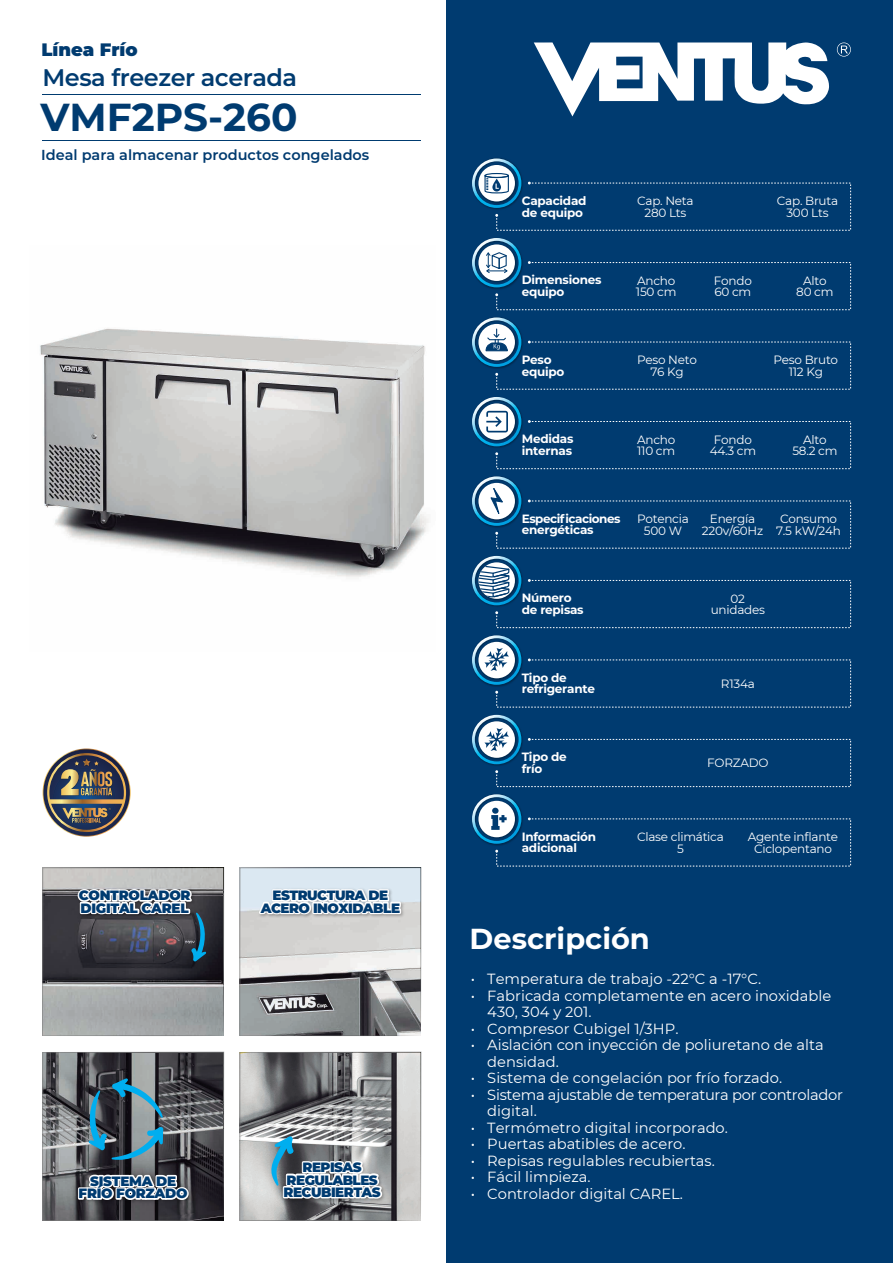
<style>
.page{position:relative;width:893px;height:1263px;background:#fff}
.page>*{position:absolute;margin:0;border:0;box-sizing:border-box;transform-origin:0 0}
.t1{font:700 39px "Montserrat";color:#003b70}
.t2{font:700 28.95px "Montserrat";color:#fff}
.t3{font:600 24px "Montserrat";letter-spacing:-.02em;color:#003b70}
.t4{font:900 18px "Montserrat";color:#003b70}
.t5{font:14.7px/16.5px "Montserrat";color:#fff}
.t6{font:600 14.55px "Montserrat";color:#003b70}
.t7{font:900 13.5px/12.5px "Montserrat";letter-spacing:-.04em;color:#003b70;text-align:center}
.t8{font:900 13.5px/12.5px "Montserrat";letter-spacing:-.02em;color:#003b70}
.t9{font:12px/11.6px "Montserrat";letter-spacing:-.02em;color:#fff;text-align:center}
.t10{font:700 12px/11.6px "Montserrat";letter-spacing:-.02em;color:#fff}
.t11{font:700 12px/11.6px "Montserrat";letter-spacing:-.04em;color:#fff}
</style>
<div class="page">
<img style="left:40px;top:328px;width:389px;height:249px">
<div style="left:446px;top:0;width:447px;height:1263px;background:#003b70"></div>
<svg style="left:534px;top:42px;width:295px;height:74px"></svg>
<svg style="left:837px;top:43px;width:14px;height:14px"></svg>
<hr style="left:43px;top:95px;width:378px;height:1px;background:#003b70">
<hr style="left:43px;top:140px;width:378px;height:1px;background:#003b70">
<svg style="left:472px;top:159px;width:379px;height:72px"></svg>
<svg style="left:472px;top:238px;width:379px;height:72px"></svg>
<svg style="left:472px;top:317px;width:379px;height:73px"></svg>
<svg style="left:472px;top:556px;width:379px;height:72px"></svg>
<svg style="left:472px;top:476px;width:379px;height:73px"></svg>
<svg style="left:472px;top:635px;width:379px;height:72px"></svg>
<svg style="left:472px;top:715px;width:379px;height:72px"></svg>
<svg style="left:472px;top:794px;width:379px;height:72px"></svg>
<svg style="left:42px;top:867px;width:182px;height:169px;background:#7d7f83"></svg>
<svg style="left:239px;top:1051px;width:182px;height:170px;background:#9b9ea0"></svg>
<svg style="left:42px;top:1051px;width:182px;height:170px;background:#636a70"></svg>
<svg style="left:239px;top:867px;width:182px;height:169px;background:#babdbe"></svg>
<svg style="left:472px;top:397px;width:379px;height:72px"></svg>
<img style="left:43px;top:749px;width:87px;height:87px">
<p class="t4" style="left:41px;top:36px;width:98px">Línea Frío</p>
<h3 class="t3" style="left:43px;top:61px;width:256px">Mesa freezer acerada</h3>
<h1 class="t1" style="left:40px;top:89px;width:259px">VMF2PS-260</h1>
<p class="t6" style="left:41px;top:144px;width:330px">Ideal para almacenar productos congelados</p>
<p class="t8" style="left:79px;top:888px;width:113px">CONTROLADOR<br>DIGITAL CAREL</p>
<p class="t7" style="left:261px;top:888px;width:141px">ESTRUCTURA DE<br>ACERO INOXIDABLE</p>
<p class="t8" style="left:79px;top:1174px;width:110px;text-align:center">SISTEMA DE<br>FRÍO FORZADO</p>
<p class="t7" style="left:284px;top:1160px;width:99px">REPISAS<br>REGULABLES<br>RECUBIERTAS</p>
<p class="t10" style="left:522px;top:194px;width:66px">Capacidad de equipo</p>
<p class="t9" style="left:777px;top:195px;width:63px">Cap. Bruta<br>300 Lts</p>
<p class="t9" style="left:637px;top:195px;width:58px">Cap. Neta<br>280 Lts</p>
<p class="t10" style="left:522px;top:274px;width:81px">Dimensiones equipo</p>
<p class="t9" style="left:796px;top:274px;width:39px">Alto<br>80 cm</p>
<p class="t9" style="left:636px;top:274px;width:42px;text-align:left">Ancho<br>150 cm</p>
<p class="t9" style="left:714px;top:274px;width:39px;text-align:left">Fondo<br>60 cm</p>
<p class="t10" style="left:522px;top:353px;width:44px">Peso equipo</p>
<p class="t9" style="left:774px;top:354px;width:66px">Peso Bruto<br>112 Kg</p>
<p class="t9" style="left:637px;top:354px;width:61px">Peso Neto<br>76 Kg</p>
<p class="t10" style="left:522px;top:433px;width:53px">Medidas internas</p>
<p class="t9" style="left:792px;top:433px;width:46px">Alto<br>58.2 cm</p>
<p class="t9" style="left:637px;top:433px;width:40px;text-align:left">Ancho<br>110 cm</p>
<p class="t9" style="left:710px;top:433px;width:48px">Fondo<br>44.3 cm</p>
<p class="t11" style="left:522px;top:512px;width:100px">Especificaciones energéticas</p>
<p class="t9" style="left:776px;top:513px;width:66px">Consumo<br>7.5 kW/24h</p>
<p class="t9" style="left:637px;top:513px;width:53px">Potencia<br>500 W</p>
<p class="t9" style="left:702px;top:513px;width:63px">Energía<br>220v/60Hz</p>
<p class="t10" style="left:522px;top:592px;width:63px">Número de repisas</p>
<p class="t9" style="left:711px;top:592px;width:56px">02 unidades</p>
<p class="t10" style="left:522px;top:671px;width:75px">Tipo de refrigerante</p>
<p class="t9" style="left:721px;top:677px;width:35px">R134a</p>
<p class="t10" style="left:522px;top:751px;width:46px">Tipo de frío</p>
<p class="t9" style="left:707px;top:757px;width:63px">FORZADO</p>
<p class="t10" style="left:522px;top:830px;width:76px">Información adicional</p>
<p class="t9" style="left:748px;top:831px;width:92px">Agente inflante<br>Ciclopentano</p>
<p class="t9" style="left:637px;top:831px;width:88px">Clase climática<br>5</p>
<h2 class="t2" style="left:470px;top:918px;width:182px">Descripción</h2>
<p class="t5" style="left:471px;top:970px;width:6px">• •</p>
<p class="t5" style="left:471px;top:1020px;width:6px">• •</p>
<p class="t5" style="left:471px;top:1069px;width:6px">• •</p>
<p class="t5" style="left:471px;top:1119px;width:6px;text-align:justify">• • • • •</p>
<p class="t5" style="left:487px;top:970px;width:357px">Temperatura de trabajo -22°C a -17°C.<br>Fabricada completamente en acero inoxidable<br>430, 304 y 201.<br>Compresor Cubigel 1/3HP.<br>Aislación con inyección de poliuretano de alta densidad.<br>Sistema de congelación por frío forzado.<br>Sistema ajustable de temperatura por controlador digital.<br>Termómetro digital incorporado.<br>Puertas abatibles de acero.<br>Repisas regulables recubiertas.<br>Fácil limpieza.<br>Controlador digital CAREL.</p>
</div>
